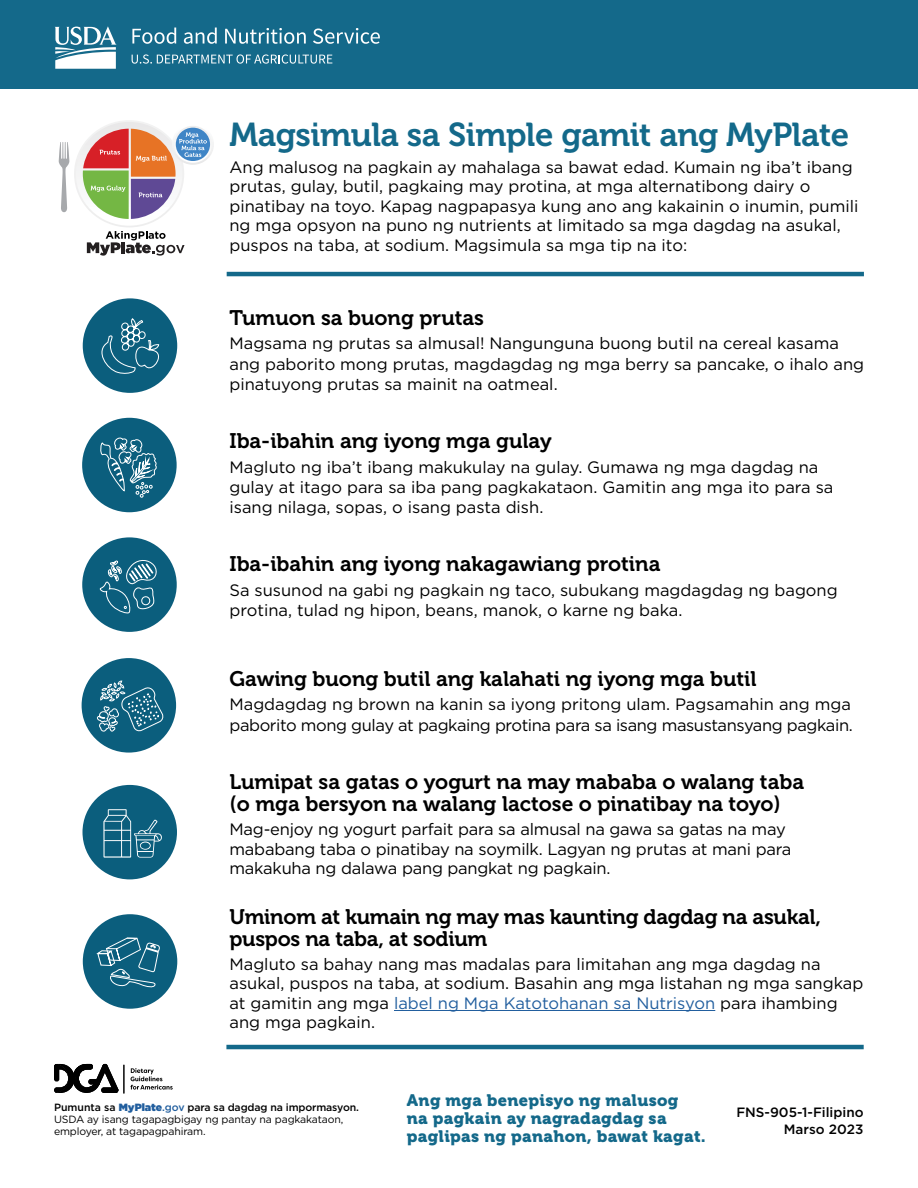
<style>
.page{position:relative;width:918px;height:1188px;background:#fff}
.page>*{position:absolute;margin:0;border:0;box-sizing:border-box;transform-origin:0 0}
.t1{font:33px "Museo 700";letter-spacing:-.015em;color:#14698a}
.t2{font:21px/22.5px "Museo 700";color:#000}
.t3{font:16.5px/19.5px "Gotham";color:#000}
.t4{font:16.5px/20.2px "Gotham";letter-spacing:-.025em;color:#000}
.t5{font:16.5px/18px "Museo 900";letter-spacing:.02em;color:#14698a}
.t6{font:500 13.5px "Gotham";color:#000101}
.t7{font:500 13.5px "Gotham";color:#000}
.t8{font:10.5px/12px "Gotham";letter-spacing:-.015em;color:#000}
.s1{color:#13698a}
.s2{color:#215e9e}
.s3{font-weight:500}
.s4{font-weight:900;color:#215e9e}
.s5{font-weight:500;color:#215e9e}
.s6{color:#fff}
</style>
<div class="page">
<div style="left:0;top:0;width:918px;height:88px;background:#14698a"></div>
<hr style="left:394px;top:1010px;width:321px;height:1px;background:#215e9e">
<hr style="left:227px;top:272px;width:637px;height:4px;background:#14698a">
<svg style="left:54px;top:1064px;width:119px;height:29px"></svg>
<div style="left:83px;top:298px;width:94px;height:95px;background:#0b5e7d;border-radius:50%"></div>
<svg style="left:92px;top:313px;width:77px;height:63px"></svg>
<div style="left:82px;top:785px;width:95px;height:94px;background:#0b5e7d;border-radius:50%"></div>
<svg style="left:103px;top:809px;width:59px;height:49px"></svg>
<div style="left:82px;top:658px;width:94px;height:95px;background:#0b5e7d;border-radius:50%"></div>
<svg style="left:97px;top:681px;width:67px;height:51px"></svg>
<div style="left:82px;top:537px;width:95px;height:95px;background:#0b5e7d;border-radius:50%"></div>
<svg style="left:94px;top:560px;width:63px;height:59px"></svg>
<div style="left:82px;top:418px;width:95px;height:94px;background:#0b5e7d;border-radius:50%"></div>
<svg style="left:100px;top:437px;width:57px;height:61px"></svg>
<div style="left:83px;top:914px;width:94px;height:95px;background:#0b5e7d;border-radius:50%"></div>
<svg style="left:97px;top:938px;width:63px;height:50px"></svg>
<svg style="left:59px;top:120px;width:155px;height:136px"></svg>
<svg style="left:132px;top:28px;width:44px;height:16px"></svg>
<svg style="left:184px;top:28px;width:33px;height:16px"></svg>
<svg style="left:225px;top:28px;width:81px;height:16px"></svg>
<svg style="left:313px;top:28px;width:67px;height:16px"></svg>
<svg style="left:132px;top:54px;width:200px;height:10px"></svg>
<svg style="left:55px;top:26px;width:62px;height:43px"></svg>
<hr style="left:226px;top:1045px;width:638px;height:4px;background:#14698a">
<h1 class="t1" style="left:230px;top:116px;width:621px">Magsimula sa Simp<span class="s1">le gamit ang MyPlat</span>e</h1>
<p class="t3" style="left:230px;top:157px;width:631px">Ang malusog na pagkain ay mahalaga sa bawat edad. Kumain ng iba’t ibang prutas, gulay, butil, pagkaing may protina, at mga alternatibong dairy o pinatibay na toyo. Kapag nagpapasya kung ano ang kakainin o inumin, pumili ng mga opsyon na puno ng nutrients at limitado sa mga dagdag na asukal, puspos na taba, at sodium. Magsimula sa mga tip na ito:</p>
<h2 class="t2" style="left:230px;top:307px;width:256px">Tumuon sa buong prutas</h2>
<p class="t3" style="left:230px;top:333px;width:636px;line-height:20.2px">Magsama ng prutas sa almusal! Nangunguna buong butil na cereal kasama ang paborito mong prutas, magdagdag ng mga berry sa pancake, o ihalo ang pinatuyong prutas sa mainit na oatmeal.</p>
<h2 class="t2" style="left:230px;top:430px;width:324px">Iba-ibahin ang iyong mga gulay</h2>
<p class="t3" style="left:230px;top:456px;width:605px;line-height:20.2px">Magluto ng iba’t ibang makukulay na gulay. Gumawa ng mga dagdag na gulay at itago para sa iba pang pagkakataon. Gamitin ang mga ito para sa isang nilaga, sopas, o isang pasta dish.</p>
<h2 class="t2" style="left:230px;top:553px;width:432px">Iba-ibahin ang iyong nakagawiang protina</h2>
<p class="t3" style="left:230px;top:579px;width:610px;line-height:20.2px">Sa susunod na gabi ng pagkain ng taco, subukang magdagdag ng bagong protina, tulad ng hipon, beans, manok, o karne ng baka.</p>
<h2 class="t2" style="left:230px;top:668px;width:529px">Gawing buong butil ang kalahati ng iyong mga butil</h2>
<p class="t4" style="left:230px;top:694px;width:625px">Magdagdag ng brown na kanin sa iyong pritong ulam. Pagsamahin ang mga paborito mong gulay at pagkaing protina para sa isang masustansyang pagkain.</p>
<h2 class="t2" style="left:230px;top:770px;width:576px">Lumipat sa gatas o yogurt na may mababa o walang taba (o mga bersyon na walang lactose o pinatibay na toyo)</h2>
<p class="t3" style="left:230px;top:819px;width:563px">Mag-enjoy ng yogurt parfait para sa almusal na gawa sa gatas na may mababang taba o pinatibay na soymilk. Lagyan ng prutas at mani para makakuha ng dalawa pang pangkat ng pagkain.</p>
<h2 class="t2" style="left:230px;top:905px;width:593px">Uminom at kumain ng may mas kaunting dagdag na asukal, puspos na taba, at sodium</h2>
<p class="t3" style="left:230px;top:954px;width:635px">Magluto sa bahay nang mas madalas para limitahan ang mga dagdag na asukal, puspos na taba, at sodium. Basahin ang mga listahan ng mga sangkap at gamitin ang mga <span class="s2">label ng Mga Katotohanan sa Nutrisyon</span> para ihambing ang mga pagkain.</p>
<p class="t8" style="left:54px;top:1101px;width:307px"><span class="s3">Pumunta sa</span> <span class="s4">MyPlate</span><span class="s5">.gov</span> <span class="s3">para sa dagdag na impormasyon.<br></span>USDA ay isang tagapagbigay ng pantay na pagkakataon, employer, at tagapagpahiram.</p>
<p class="t5" style="left:407px;top:1091px;width:300px">Ang mga benepisyo ng malusog<br>na pagkain ay nagradagdag sa paglipas ng panahon, bawat kagat.</p>
<p class="t6" style="left:736px;top:1104px;width:132px">FNS-905-1-Filipino<span class="s6">.</span></p>
<p class="t7" style="left:784px;top:1120px;width:85px">Marso 2023<span class="s6">.</span></p>
</div>
